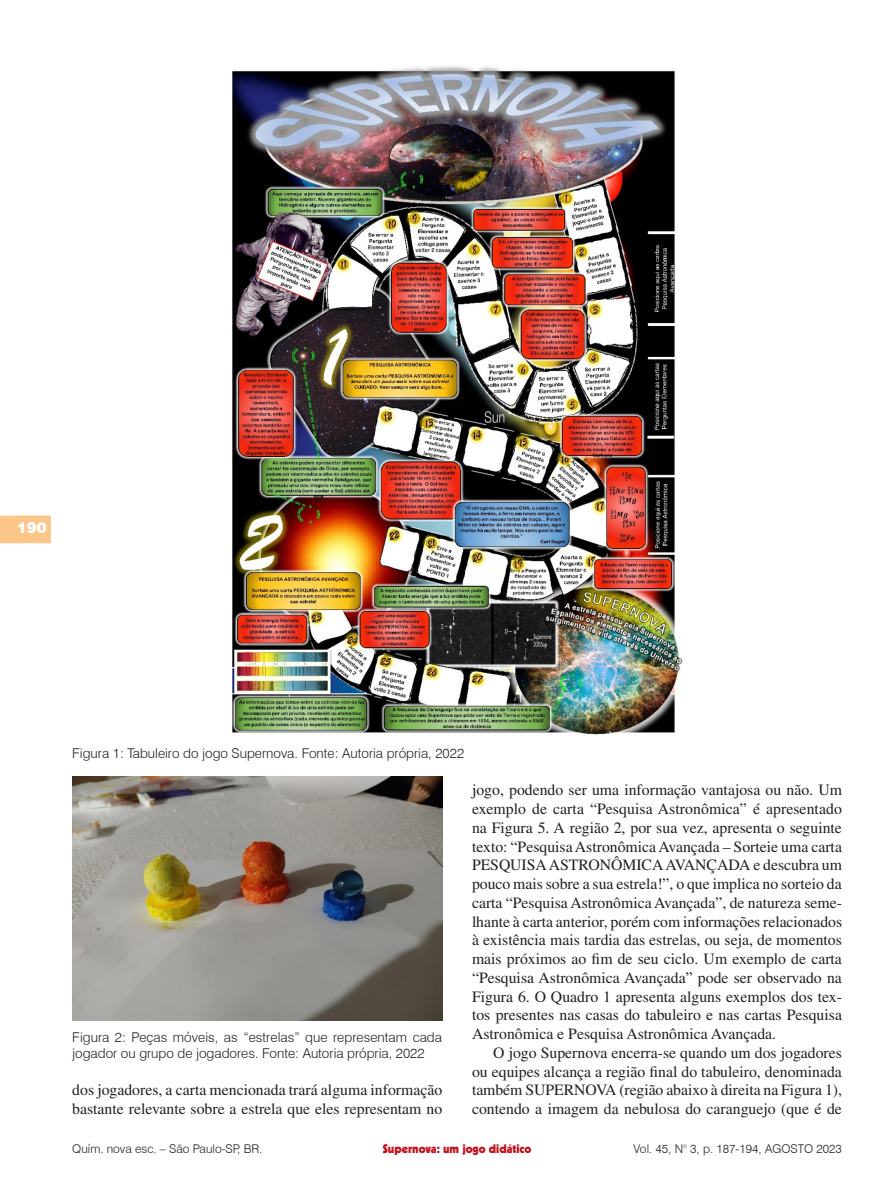
<style>
.page{position:relative;width:893px;height:1191px;background:#fff}
.page>*{position:absolute;margin:0;border:0;box-sizing:border-box;transform-origin:0 0}
.t1{font:15.75px/18.8px "Times LT Std";color:#231f20;text-align:justify}
.t2{font:900 15px "Swiss 721 BT";color:#fff}
.Figura{font:300 13.5px/16.2px "Swiss 721 BT";color:#231f20}
.t3{font:300 12px "Swiss 721 BT";color:#231f20}
.t4{font:900 12px "Kabel LT Std";color:#c4121a}
</style>
<div class="page">
<svg style="left:0;top:515px;width:51px;height:28px"></svg>
<img style="left:232px;top:66px;width:451px;height:669px">
<img style="left:72px;top:776px;width:370px;height:244px">
<p class="t2" style="left:17px;top:518px;width:31px">190</p>
<p class="Figura" style="left:72px;top:745px;width:393px">Figura 1: Tabuleiro do jogo Supernova. Fonte: Autoria própria, 2022</p>
<p class="Figura" style="left:72px;top:1028px;width:371px">Figura 2: Peças móveis, as “estrelas” que representam cada jogador ou grupo de jogadores. Fonte: Autoria própria, 2022</p>
<p class="t1" style="left:72px;top:1080px;width:371px">dos jogadores, a carta mencionada trará alguma informação bastante relevante sobre a estrela que eles representam no</p>
<p class="t1" style="left:472px;top:780px;width:372px">jogo, podendo ser uma informação vantajosa ou não. Um exemplo de carta “Pesquisa Astronômica” é apresentado na Figura 5. A região 2, por sua vez, apresenta o seguinte texto: “Pesquisa Astronômica Avançada – Sorteie uma carta PESQUISA ASTRONÔMICA AVANÇADA e descubra um pouco mais sobre a sua estrela!”, o que implica no sorteio da carta “Pesquisa Astronômica Avançada”, de natureza seme&shy;lhante à carta anterior, porém com informações relacionados à existência mais tardia das estrelas, ou seja, de momentos mais próximos ao fim de seu ciclo. Um exemplo de carta “Pesquisa Astronômica Avançada” pode ser observado na Figura 6. O Quadro 1 apresenta alguns exemplos dos tex&shy;tos presentes nas casas do tabuleiro e nas cartas Pesquisa Astronômica e Pesquisa Astronômica Avançada.</p>
<p class="t1" style="left:472px;top:1043px;width:371px;text-indent:21px">O jogo Supernova encerra-se quando um dos jogadores ou equipes alcança a região final do tabuleiro, denominada também SUPERNOVA (região abaixo à direita na Figura 1), contendo a imagem da nebulosa do caranguejo (que é de</p>
<p class="t4" style="left:383px;top:1141px;width:150px">Supernova: um jogo didático</p>
<p class="t3" style="left:72px;top:1141px;width:192px">Quím. nova esc. – São Paulo-SP, BR.</p>
<p class="t3" style="left:634px;top:1141px;width:210px">Vol. 45, N° 3, p. 187-194, AGOSTO 2023</p>
</div>
